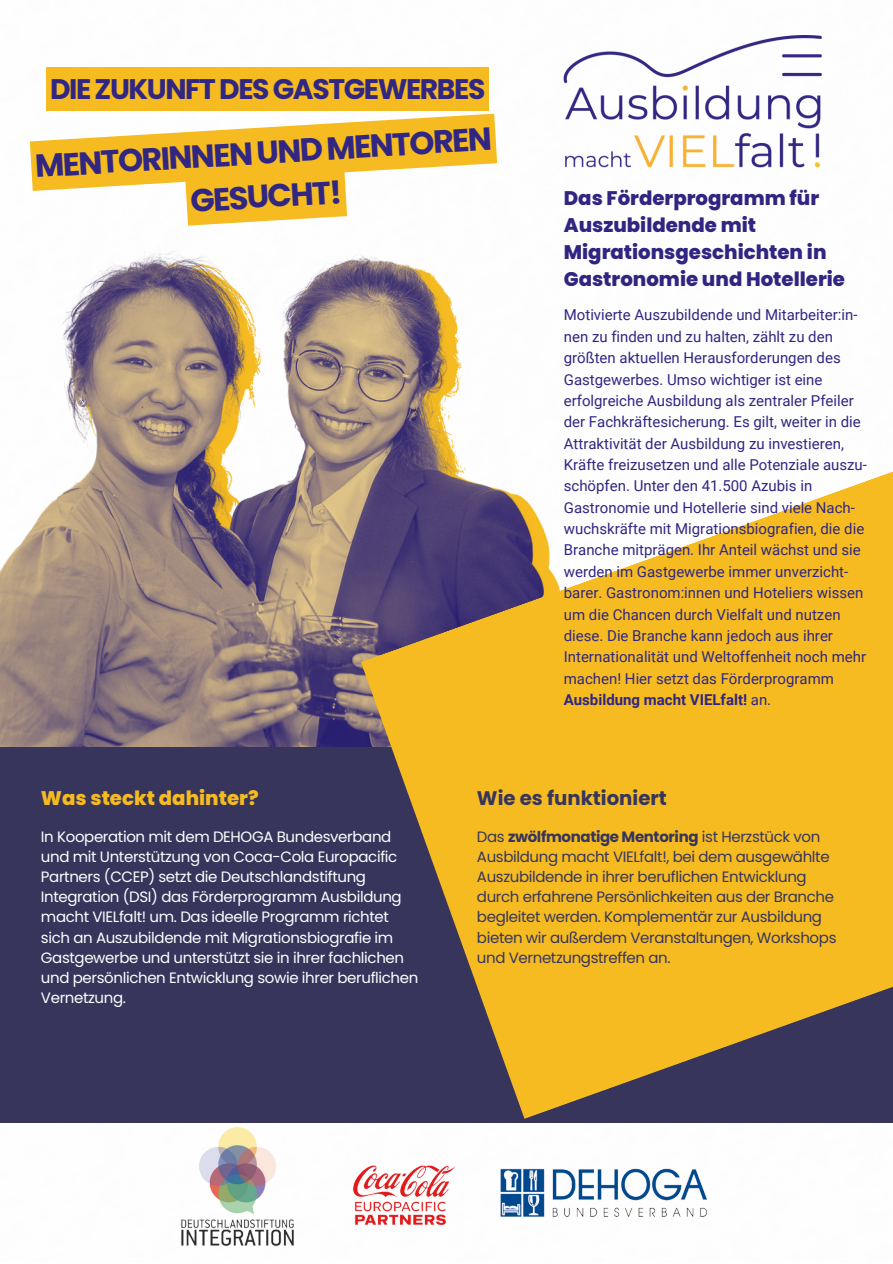
<style>
.page{position:relative;width:893px;height:1264px;background:#fff}
.page>*{position:absolute;margin:0;border:0;box-sizing:border-box;transform-origin:0 0}
.t1{font:700 31.95px/43.8px "Poppins";color:#312783;text-align:center}
.t2{font:700 28.35px "Poppins";letter-spacing:-.05em;color:#312783}
.t3{font:800 19.65px/27px "Poppins";color:#302682}
.t4{font:800 19.65px "Poppins";color:#f5bb21}
.t5{font:700 19.65px "Poppins";color:#37355c}
.t6{font:15px/21.3px "Roboto";color:#302682}
.t7{font:15px/20.2px "Poppins";letter-spacing:-.025em;color:#fff}
.t8{font:15px/20.2px "Poppins";letter-spacing:-.025em;color:#37355c}
.s1{font-weight:700}
</style>
<div class="page">
<img style="left:0;top:251px;width:464px;height:496px">
<div style="left:0;top:747px;width:892px;height:375px;background:#37355c"></div>
<svg style="left:361px;top:457px;width:531px;height:653px;fill:#f5bb21"></svg>
<img style="left:154px;top:1110px;width:562px;height:137px">
<div style="left:47px;top:67px;width:442px;height:44px;background:#f5bb21"></div>
<img style="left:563px;top:35px;width:260px;height:133px">
<svg style="left:30px;top:114px;width:468px;height:112px;fill:#f5bb21"></svg>
<p class="t2" style="left:50px;top:69px;width:437px">DIE ZUKUNFT DES GASTGEWERBES</p>
<p class="t1" style="left:34px;top:143px;width:459px;rotate:-3deg">MENTORINNEN UND MENTOREN<br>GESUCHT!</p>
<p class="t3" style="left:563px;top:185px;width:283px">Das Förderprogramm für<br>Auszubildende mit<br>Migrationsgeschichten in<br>Gastronomie und Hotellerie</p>
<p class="t6" style="left:563px;top:305px;width:305px">Motivierte Auszubildende und Mitarbeiter:in&shy;nen zu finden und zu halten, zählt zu den größten aktuellen Herausforderungen des Gastgewerbes. Umso wichtiger ist eine erfolgreiche Ausbildung als zentraler Pfeiler der Fachkräftesicherung. Es gilt, weiter in die Attraktivität der Ausbildung zu investieren, Kräfte freizusetzen und alle Potenziale auszu&shy;schöpfen. Unter den 41.500 Azubis in Gastronomie und Hotellerie sind viele Nach&shy;wuchskräfte mit Migrationsbiografien, die die Branche mitprägen. Ihr Anteil wächst und sie werden im Gastgewerbe immer unverzicht&shy;barer. Gastronom:innen und Hoteliers wissen um die Chancen durch Vielfalt und nutzen diese. Die Branche kann jedoch aus ihrer Internationalität und Weltoffenheit noch mehr machen! Hier setzt das Förderprogramm <span class="s1">Ausbildung macht VIELfalt!</span> an.</p>
<p class="t4" style="left:41px;top:784px;width:219px">Was steckt dahinter?</p>
<p class="t7" style="left:41px;top:826px;width:379px">In Kooperation mit dem DEHOGA Bundesverband und mit Unterstützung von Coca-Cola Europacific Partners (CCEP) setzt die Deutschlandstiftung Integration (DSI) das Förderprogramm Ausbildung macht VIELfalt! um. Das ideelle Programm richtet sich an Auszubildende mit Migrationsbiografie im Gastgewerbe und unterstützt sie in ihrer fachlichen und persönlichen Entwicklung sowie ihrer beruflichen Vernetzung.</p>
<p class="t5" style="left:477px;top:784px;width:191px">Wie es funktioniert</p>
<p class="t8" style="left:477px;top:826px;width:361px">Das <span class="s1">zwölfmonatige Mentoring</span> ist Herzstück von Ausbildung macht VIELfalt!, bei dem ausgewählte Auszubildende in ihrer beruflichen Entwicklung durch erfahrene Persönlichkeiten aus der Branche begleitet werden. Komplementär zur Ausbildung bieten wir außerdem Veranstaltungen, Workshops und Vernetzungstreffen an.</p>
</div>
